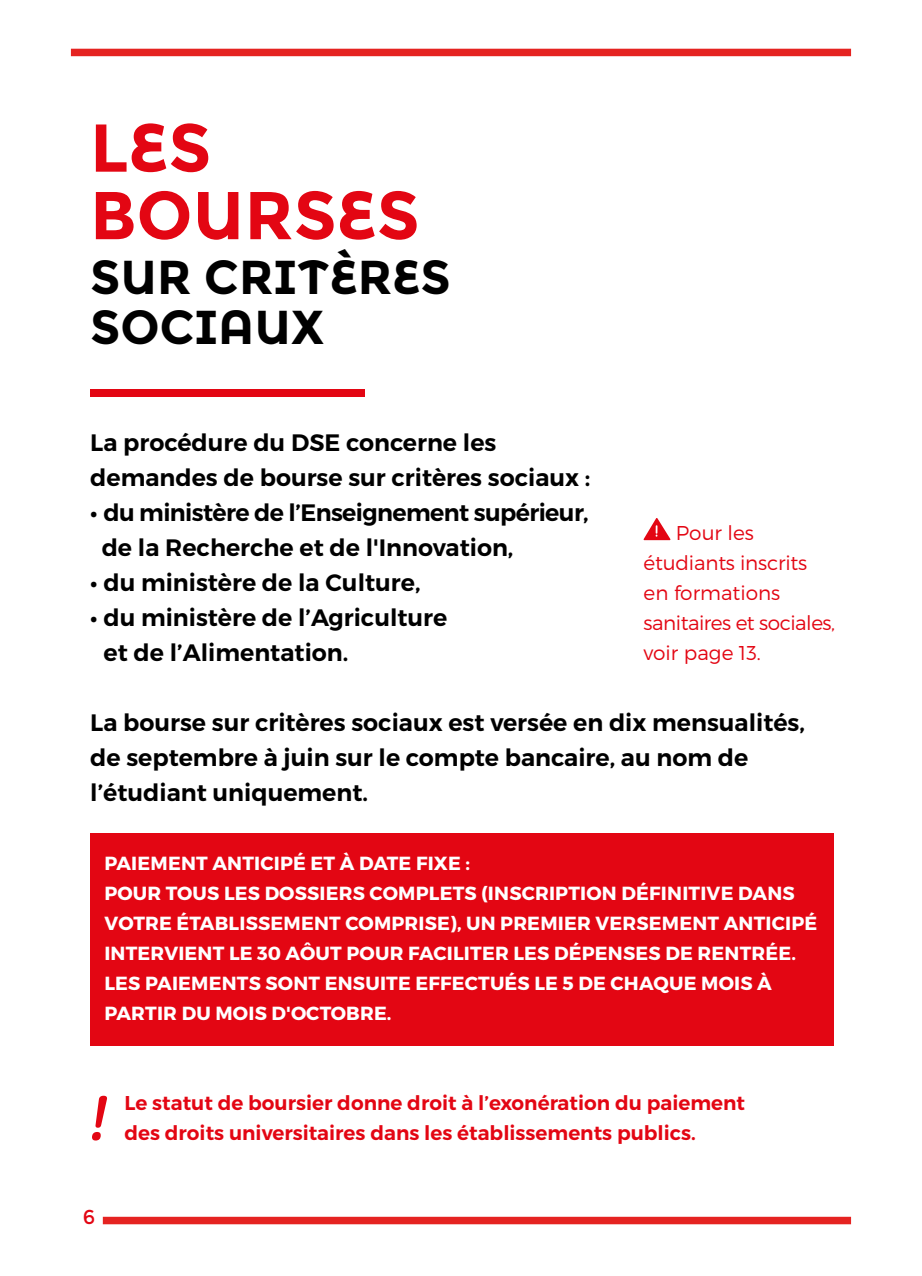
<style>
.page{position:relative;width:922px;height:1276px;background:#fff}
.page>*{position:absolute;margin:0;border:0;box-sizing:border-box;transform-origin:0 0}
.t1{font:700 67.5px/67.5px "Montserrat Alternates";color:#e30613}
.t2{font:italic 700 65px "Bariol";color:#e30613}
.t3{font:700 47.5px/50px "Montserrat Alternates";color:#000}
.t4{font:600 23.75px/35px "Montserrat";color:#000}
.t5{font:600 23.75px/35px "Montserrat";letter-spacing:-.025em;color:#000}
.t6{font:600 20px "Montserrat";color:#e30613}
.t7{font:300 20px/30px "Montserrat";letter-spacing:-.01em;color:#e30613}
.t8{font:20px "Montserrat Alternates";color:#e30613}
.t9{font:700 19px/30px "Montserrat";letter-spacing:.01em;color:#fff}
</style>
<div class="page">
<div style="left:71px;top:49px;width:779px;height:7px;background:#e52321"></div>
<div style="left:103px;top:1216px;width:747px;height:8px;background:#e52321"></div>
<div style="left:90px;top:832px;width:742px;height:213px;background:#e30613"></div>
<svg style="left:643px;top:518px;width:27px;height:22px"></svg>
<div style="left:90px;top:390px;width:274px;height:7px;background:#e30613"></div>
<h1 class="t1" style="left:90px;top:114px;width:331px">LES<br>BOURSES</h1>
<h3 class="t3" style="left:90px;top:253px;width:362px">SUR CRITÈRES<br>SOCIAUX</h3>
<p class="t4" style="left:90px;top:425px;width:501px">La procédure du DSE concerne les demandes de bourse sur critères sociaux :</p>
<p class="t5" style="left:102px;top:495px;width:488px;text-indent:-11px">• du ministère de l’Enseignement supérieur, de la Recherche et de l'Innovation,</p>
<p class="t4" style="left:90px;top:565px;width:332px">• du ministère de la Culture,</p>
<p class="t4" style="left:104px;top:600px;width:345px;text-indent:-13px">• du ministère de l’Agriculture et de l’Alimentation.</p>
<p class="t7" style="left:643px;top:518px;width:193px;text-indent:32px">Pour les étudiants inscrits en formations sanitaires et sociales, voir page 13.</p>
<p class="t4" style="left:90px;top:705px;width:716px">La bourse sur critères sociaux est versée en dix mensualités, de septembre à juin sur le compte bancaire, au nom de l’étudiant uniquement.</p>
<p class="t9" style="left:104px;top:849px;width:714px">PAIEMENT ANTICIPÉ ET À DATE FIXE :<br>POUR TOUS LES DOSSIERS COMPLETS (INSCRIPTION DÉFINITIVE DANS VOTRE ÉTABLISSEMENT COMPRISE), UN PREMIER VERSEMENT ANTICIPÉ INTERVIENT LE 30 AÔUT POUR FACILITER LES DÉPENSES DE RENTRÉE.<br>LES PAIEMENTS SONT ENSUITE EFFECTUÉS LE 5 DE CHAQUE MOIS À PARTIR DU MOIS D'OCTOBRE.</p>
<h2 class="t2" style="left:89px;top:1073px;width:15px">!</h2>
<p class="t6" style="left:124px;top:1091px;width:622px">Le statut de boursier donne droit à l’exonération du paiement</p>
<p class="t6" style="left:124px;top:1121px;width:572px">des droits universitaires dans les établissements publics.</p>
<p class="t8" style="left:83px;top:1205px;width:14px">6</p>
</div>
